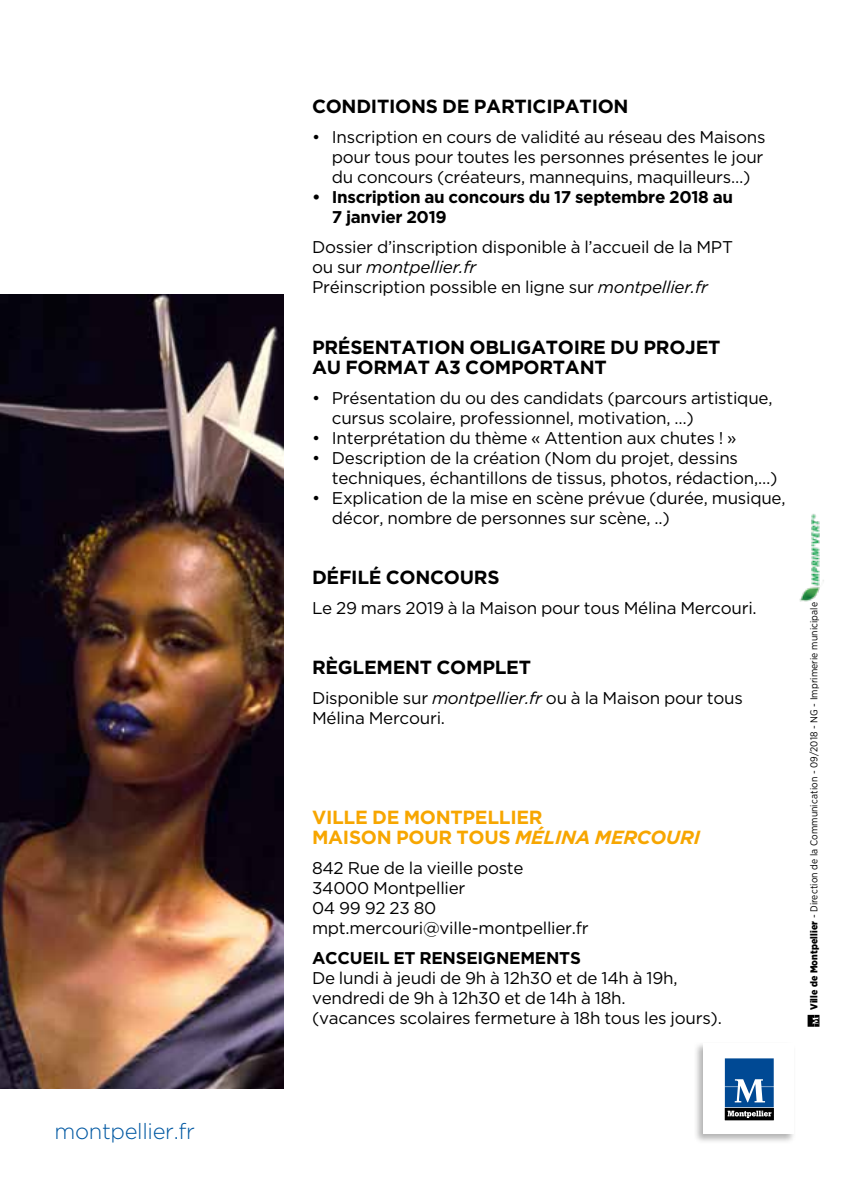
<style>
.page{position:relative;width:851px;height:1191px;background:#fff}
.page>*{position:absolute;margin:0;border:0;box-sizing:border-box;transform-origin:0 0}
.t1{font:300 22px "Gotham";letter-spacing:-.015em;color:#0058a2}
.t2{font:700 19px/20px "Gotham";letter-spacing:-.015em;color:#000}
.t3{font:700 19px/20px "Gotham";letter-spacing:-.015em;color:#f7a600}
.t4{font:17px/20px "Gotham";letter-spacing:-.015em;color:#000}
.t5{font:700 17px/20px "Gotham";letter-spacing:-.02em;color:#000}
.t6{font:10px "Gotham Narrow";letter-spacing:.01em;color:#000}
.s1{font-style:italic}
.s2{font-weight:900}
</style>
<div class="page">
<div style="left:693px;top:1041px;width:103px;height:103px;background:#000;opacity:.3"></div>
<div style="left:703px;top:1043px;width:91px;height:91px;background:#fff"></div>
<svg style="left:724px;top:1058px;width:49px;height:62px;background:#326294"></svg>
<img style="left:0;top:295px;width:283px;height:794px">
<img style="left:799px;top:514px;width:25px;height:88px">
<svg style="left:807px;top:1014px;width:12px;height:12px"></svg>
<p class="t1" style="left:54px;top:1119px;width:142px">montpellier.fr</p>
<p class="t2" style="left:312px;top:96px;width:318px">CONDITIONS DE PARTICIPATION</p>
<p class="t4" style="left:332px;top:127px;width:435px;text-indent:-20px">• Inscription en cours de validité au réseau des Maisons pour tous pour toutes les personnes présentes le jour du concours (créateurs, mannequins, maquilleurs…)</p>
<p class="t5" style="left:332px;top:187px;width:402px;text-indent:-20px">• Inscription au concours du 17 septembre 2018 au<br>7 janvier 2019</p>
<p class="t4" style="left:312px;top:237px;width:422px">Dossier d’inscription disponible à l’accueil de la MPT ou sur <span class="s1">montpellier.fr<br></span>Préinscription possible en ligne sur <span class="s1">montpellier.fr</span></p>
<p class="t2" style="left:312px;top:336px;width:410px">PRÉSENTATION OBLIGATOIRE DU PROJET<br>AU FORMAT A3 COMPORTANT</p>
<p class="t4" style="left:332px;top:387px;width:442px;text-indent:-20px">• Présentation du ou des candidats (parcours artistique, cursus scolaire, professionnel, motivation, …)</p>
<p class="t4" style="left:312px;top:427px;width:426px">• Interprétation du thème « Attention aux chutes ! »</p>
<p class="t4" style="left:332px;top:447px;width:447px;text-indent:-20px">• Description de la création (Nom du projet, dessins techniques, échantillons de tissus, photos, rédaction,…)</p>
<p class="t4" style="left:332px;top:487px;width:455px;text-indent:-20px">• Explication de la mise en scène prévue (durée, musique, décor, nombre de personnes sur scène, ..)</p>
<p class="t2" style="left:312px;top:566px;width:189px">DÉFILÉ CONCOURS</p>
<p class="t4" style="left:312px;top:597px;width:446px">Le 29 mars 2019 à la Maison pour tous Mélina Mercouri.</p>
<p class="t2" style="left:312px;top:656px;width:220px">RÈGLEMENT COMPLET</p>
<p class="t4" style="left:312px;top:687px;width:432px">Disponible sur <span class="s1">montpellier.fr</span> ou à la Maison pour tous<br>Mélina Mercouri.</p>
<p class="t3" style="left:312px;top:806px;width:389px">VILLE DE MONTPELLIER<br>MAISON POUR TOUS <span class="s1">MÉLINA MERCOURI</span></p>
<p class="t4" style="left:312px;top:857px;width:278px">842 Rue de la vieille poste<br>34000 Montpellier<br>04 99 92 23 80 mpt.mercouri@ville-montpellier.fr</p>
<p class="t5" style="left:312px;top:947px;width:270px">ACCUEIL ET RENSEIGNEMENTS</p>
<p class="t4" style="left:312px;top:967px;width:411px">De lundi à jeudi de 9h à 12h30 et de 14h à 19h, vendredi de 9h à 12h30 et de 14h à 18h.<br>(vacances scolaires fermeture à 18h tous les jours).</p>
<p class="t6" style="left:807px;top:1010px;width:409px;rotate:-90deg"><span class="s2">Ville de Montpellier</span> - Direction de la Communication - 09/2018 - NG - Imprimerie municipale</p>
</div>
